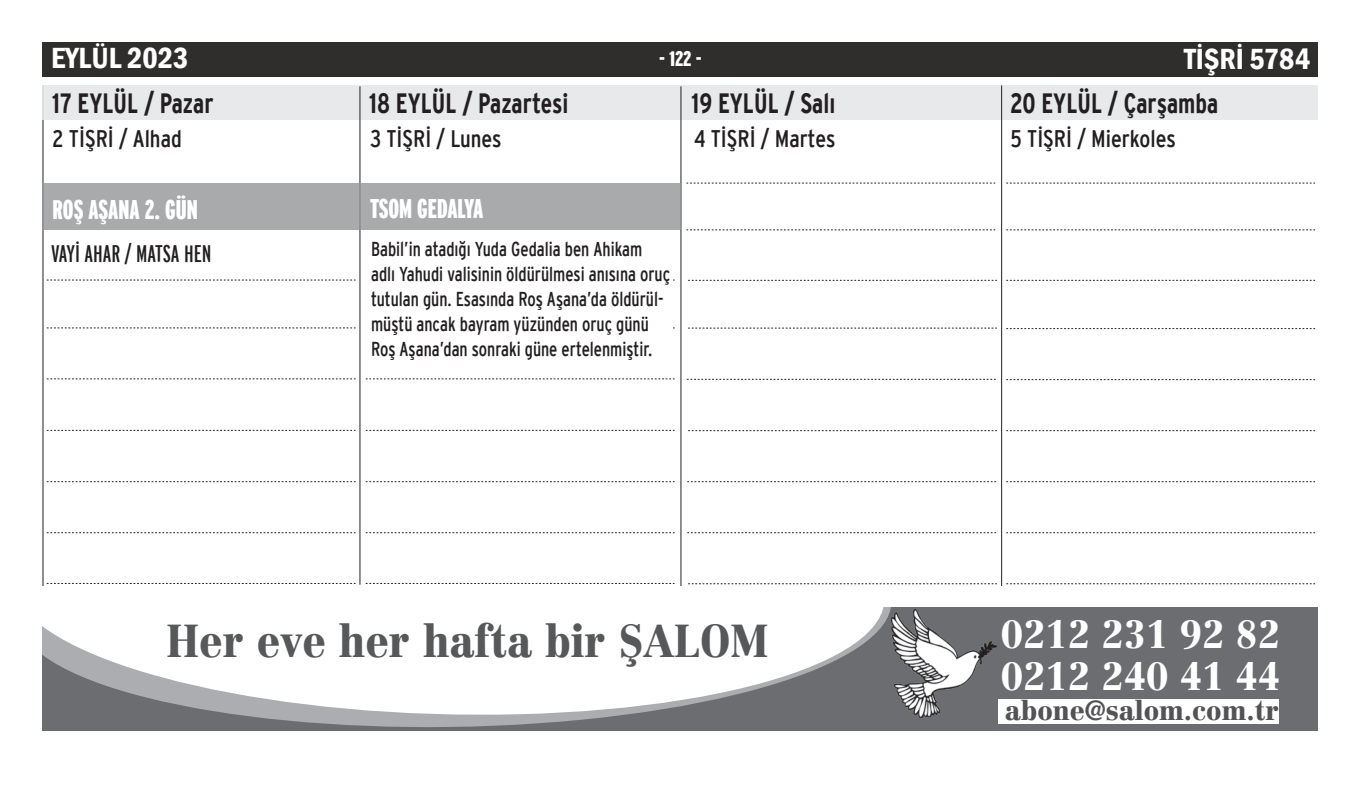
<style>
.page{position:relative;width:1361px;height:808px;background:#fff}
.page>*{position:absolute;margin:0;border:0;box-sizing:border-box;transform-origin:0 0}
.t1{font:900 45px "Centennial";color:#57585a;scale:.91 1}
.t2{font:900 39px/42px "Centennial";color:#fff;scale:.91 1}
.t3{font:600 condensed 30px "Franklin Gothic";color:#fff}
.t4{font:27.9px "Interstate TRUN Bol Con";color:#231f20;scale:.9 1}
.t5{font:27px "Interstate TRUN Bla Com";color:#fff}
.t6{font:900 27px "Centennial";color:#535355}
.t7{font:24px "Interstate TRUN Reg Con";color:#231f20}
.t8{font:24px "Interstate TRUN Reg Com";color:#231f20}
.t9{font:21px "Interstate TRUN Bla Com";color:#fff;scale:1.1 1}
.t10{font:20.1px/24.9px "Interstate TRUN Reg Con";color:#231f20;scale:.91 1}
</style>
<div class="page">
<hr style="left:42px;top:85px;width:1px;height:542px;background:#231f20">
<div style="left:43px;top:43px;width:1275px;height:34px;background:#302d2d"></div>
<div style="left:43px;top:85px;width:1275px;height:34px;background:#e6e7e9"></div>
<hr style="left:359px;top:86px;width:1px;height:499px;background:#231f20">
<hr style="left:680px;top:86px;width:1px;height:637px;background:#231f20">
<hr style="left:1001px;top:85px;width:1px;height:638px;background:#231f20">
<svg style="left:47px;top:327px;width:308px;height:1px"></svg>
<svg style="left:47px;top:279px;width:308px;height:2px"></svg>
<svg style="left:47px;top:378px;width:308px;height:1px"></svg>
<svg style="left:688px;top:328px;width:309px;height:1px"></svg>
<svg style="left:687px;top:379px;width:308px;height:1px"></svg>
<svg style="left:47px;top:430px;width:308px;height:1px"></svg>
<svg style="left:47px;top:583px;width:308px;height:1px"></svg>
<svg style="left:366px;top:378px;width:308px;height:1px"></svg>
<svg style="left:366px;top:430px;width:308px;height:1px"></svg>
<svg style="left:366px;top:583px;width:308px;height:1px"></svg>
<svg style="left:688px;top:280px;width:309px;height:1px"></svg>
<svg style="left:688px;top:430px;width:309px;height:1px"></svg>
<svg style="left:687px;top:481px;width:309px;height:1px"></svg>
<svg style="left:47px;top:481px;width:308px;height:1px"></svg>
<svg style="left:687px;top:532px;width:309px;height:1px"></svg>
<svg style="left:47px;top:532px;width:308px;height:1px"></svg>
<svg style="left:688px;top:583px;width:309px;height:1px"></svg>
<svg style="left:1006px;top:280px;width:309px;height:1px"></svg>
<svg style="left:1006px;top:328px;width:309px;height:1px"></svg>
<svg style="left:1006px;top:379px;width:309px;height:1px"></svg>
<svg style="left:1006px;top:430px;width:309px;height:1px"></svg>
<svg style="left:1006px;top:183px;width:309px;height:1px"></svg>
<svg style="left:686px;top:183px;width:309px;height:1px"></svg>
<svg style="left:1006px;top:481px;width:309px;height:1px"></svg>
<svg style="left:366px;top:481px;width:308px;height:1px"></svg>
<svg style="left:1006px;top:229px;width:309px;height:1px"></svg>
<svg style="left:686px;top:229px;width:309px;height:1px"></svg>
<svg style="left:1006px;top:532px;width:309px;height:1px"></svg>
<svg style="left:366px;top:532px;width:308px;height:1px"></svg>
<svg style="left:1006px;top:583px;width:309px;height:1px"></svg>
<div style="left:43px;top:184px;width:638px;height:46px;background:#a8aaac"></div>
<div style="left:42px;top:607px;width:1276px;height:124px;background:#6c6d70"></div>
<svg style="left:284px;top:720px;width:293px;height:7px;fill:#acadb1"></svg>
<svg style="left:42px;top:607px;width:850px;height:113px;fill:#fff"></svg>
<img style="left:892px;top:609px;width:104px;height:109px">
<div style="left:998px;top:700px;width:281px;height:24px;background:#fff"></div>
<h3 class="t3" style="left:51px;top:38px;width:139px">EYLÜL 2023</h3>
<h3 class="t3" style="left:1184px;top:39px;width:128px">TİŞRİ 5784</h3>
<p class="t9" style="left:659px;top:47px;width:40px">- 122 -</p>
<h3 class="t4" style="left:52px;top:88px;width:181px">17 EYLÜL / Pazar</h3>
<h3 class="t4" style="left:369px;top:88px;width:223px">18 EYLÜL / Pazartesi</h3>
<h3 class="t4" style="left:691px;top:88px;width:161px">19 EYLÜL / Salı</h3>
<h3 class="t4" style="left:1010px;top:88px;width:233px">20 EYLÜL / Çarşamba</h3>
<p class="t7" style="left:52px;top:125px;width:131px">2 TİŞRİ / Alhad</p>
<p class="t7" style="left:370px;top:125px;width:133px">3 TİŞRİ / Lunes</p>
<p class="t7" style="left:694px;top:125px;width:143px">4 TİŞRİ / Martes</p>
<p class="t7" style="left:1010px;top:125px;width:167px">5 TİŞRİ / Mierkoles</p>
<h3 class="t5" style="left:53px;top:195px;width:147px">ROŞ AŞANA 2. GÜN</h3>
<p class="t8" style="left:51px;top:240px;width:162px">VAYİ AHAR / MATSA HEN</p>
<h3 class="t5" style="left:370px;top:194px;width:115px">TSOM GEDALYA</h3>
<p class="t10" style="left:371px;top:237px;width:330px">Babil’in atadığı Yuda Gedalia ben Ahikam adlı Yahudi valisinin öldürülmesi anısına oruç tutulan gün. Esasında Roş Aşana’da öldürül&shy;müştü ancak bayram yüzünden oruç günü Roş Aşana’dan sonraki güne ertelenmiştir.</p>
<h1 class="t1" style="left:167px;top:613px;width:663px">Her eve her hafta bir ŞALOM</h1>
<h2 class="t2" style="left:1000px;top:612px;width:309px">0212 231 92 82<br>0212 240 41 44</h2>
<h3 class="t6" style="left:1005px;top:694px;width:276px">abone@salom.com.tr</h3>
</div>
